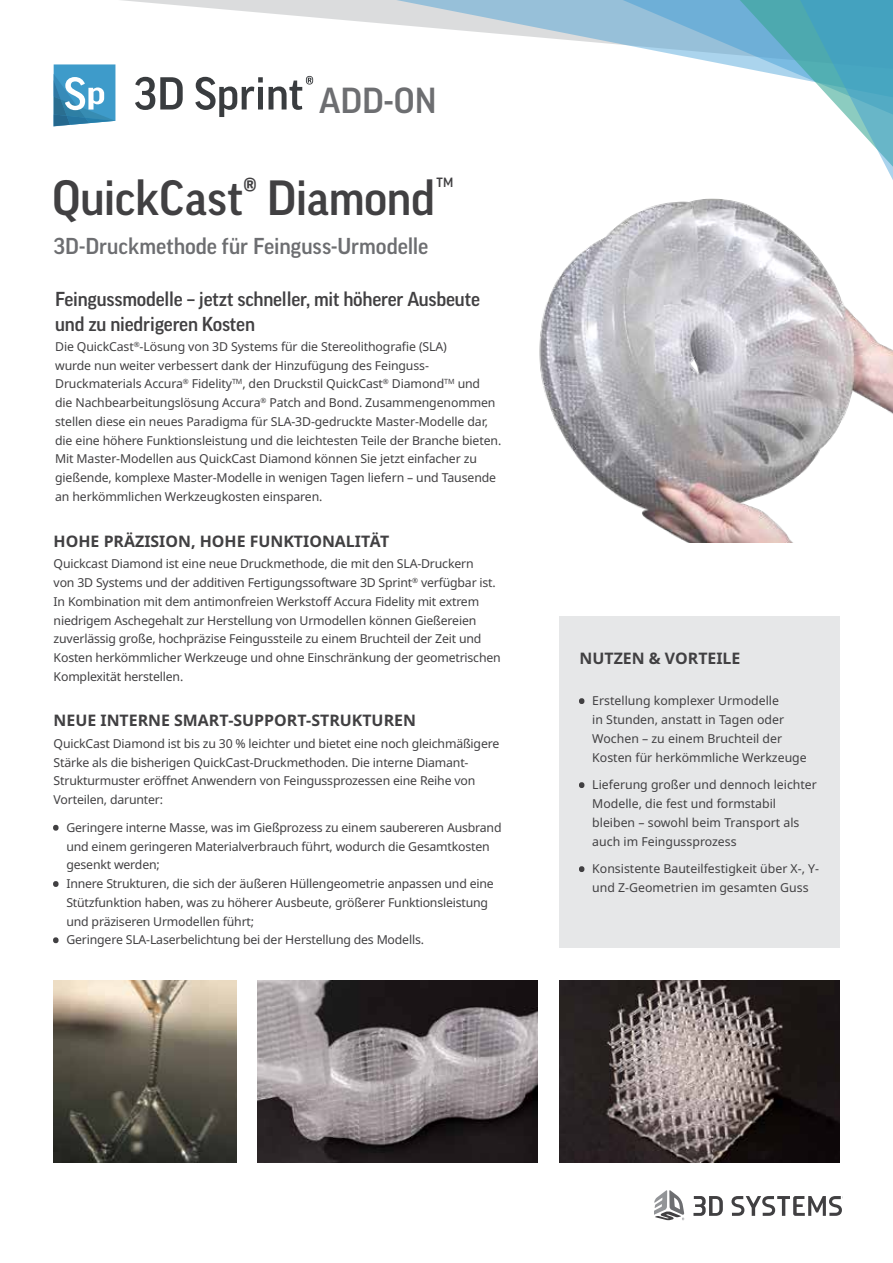
<style>
.page{position:relative;width:893px;height:1263px;background:#fff}
.page>*{position:absolute;margin:0;border:0;box-sizing:border-box;transform-origin:0 0}
.t1{font:500 47.7px "Good Pro";letter-spacing:-.005em;color:#414042}
.t2{font:500 34.95px "Good Pro";color:#6d6e71}
.t3{font:500 22.2px "Good Pro";letter-spacing:-.005em;color:#6d6e71}
.t4{font:500 19.5px/24.6px "Good Pro";letter-spacing:-.01em;color:#414042}
.t5{font:700 15.9px "Noto Sans";color:#414042}
.t6{font:500 12.9px "Good Pro";color:#414042}
.t7{font:12.3px/18.8px "Noto Sans";letter-spacing:-.015em;color:#414042}
.s1{font-weight:700;font-size:11.55px}
</style>
<div class="page">
<svg style="left:128px;top:0;width:371px;height:103px"></svg>
<svg style="left:499px;top:0;width:192px;height:58px;fill:#97c0d9"></svg>
<svg style="left:691px;top:0;width:202px;height:180px"></svg>
<svg style="left:693px;top:1196px;width:30px;height:20px"></svg>
<svg style="left:731px;top:1196px;width:111px;height:20px"></svg>
<svg style="left:655px;top:1190px;width:29px;height:30px"></svg>
<img style="left:539px;top:198px;width:354px;height:344px">
<div style="left:559px;top:616px;width:280px;height:332px;background:#e6e7e8"></div>
<img style="left:54px;top:980px;width:182px;height:183px">
<img style="left:257px;top:980px;width:281px;height:183px">
<img style="left:559px;top:980px;width:280px;height:183px">
<svg style="left:54px;top:64px;width:61px;height:63px"></svg>
<svg style="left:135px;top:77px;width:48px;height:33px"></svg>
<svg style="left:195px;top:77px;width:68px;height:40px"></svg>
<svg style="left:269px;top:76px;width:44px;height:34px"></svg>
<h2 class="t2" style="left:319px;top:81px;width:119px">ADD-ON</h2>
<h1 class="t1" style="left:52px;top:171px;width:385px">QuickCast® Diamond</h1>
<p class="t6" style="left:436px;top:175px;width:18px">TM</p>
<h3 class="t3" style="left:54px;top:233px;width:376px">3D-Druckmethode für Feinguss-Urmodelle</h3>
<h3 class="t4" style="left:55px;top:287px;width:426px">Feingussmodelle – jetzt schneller, mit höherer Ausbeute und zu niedrigeren Kosten</h3>
<p class="t7" style="left:55px;top:337px;width:448px">Die QuickCast<sup>®</sup>-Lösung von 3D Systems für die Stereolithografie (SLA)<br>wurde nun weiter verbessert dank der Hinzufügung des Feinguss-Druckmaterials Accura<sup>®</sup> Fidelity<sup>TM</sup>, den Druckstil QuickCast<sup>®</sup> Diamond<sup>TM</sup> und<br>die Nachbearbeitungslösung Accura<sup>®</sup> Patch and Bond. Zusammengenommen stellen diese ein neues Paradigma für SLA-3D-gedruckte Master-Modelle dar, die eine höhere Funktionsleistung und die leichtesten Teile der Branche bieten.<br>Mit Master-Modellen aus QuickCast Diamond können Sie jetzt einfacher zu gießende, komplexe Master-Modelle in wenigen Tagen liefern – und Tausende an herkömmlichen Werkzeugkosten einsparen.</p>
<p class="t5" style="left:54px;top:530px;width:337px">HOHE PRÄZISION, HOHE FUNKTIONALITÄT</p>
<p class="t7" style="left:54px;top:555px;width:449px">Quickcast Diamond ist eine neue Druckmethode, die mit den SLA-Druckern<br>von 3D Systems und der additiven Fertigungssoftware 3D Sprint<sup>®</sup> verfügbar ist.<br>In Kombination mit dem antimonfreien Werkstoff Accura Fidelity mit extrem niedrigem Aschegehalt zur Herstellung von Urmodellen können Gießereien zuverlässig große, hochpräzise Feingussteile zu einem Bruchteil der Zeit und Kosten herkömmlicher Werkzeuge und ohne Einschränkung der geometrischen Komplexität herstellen.</p>
<p class="t5" style="left:54px;top:709px;width:364px">NEUE INTERNE SMART-SUPPORT-STRUKTUREN</p>
<p class="t7" style="left:54px;top:734px;width:447px">QuickCast Diamond ist bis zu 30 % leichter und bietet eine noch gleichmäßigere Stärke als die bisherigen QuickCast-Druckmethoden. Die interne Diamant-Strukturmuster eröffnet Anwendern von Feingussprozessen eine Reihe von Vorteilen, darunter:</p>
<p class="t7" style="left:66px;top:818px;width:437px;text-indent:-13px"><span class="s1">•</span> Geringere interne Masse, was im Gießprozess zu einem saubereren Ausbrand und einem geringeren Materialverbrauch führt, wodurch die Gesamtkosten gesenkt werden;</p>
<p class="t7" style="left:66px;top:875px;width:429px;text-indent:-13px"><span class="s1">•</span> Innere Strukturen, die sich der äußeren Hüllengeometrie anpassen und eine<br>Stützfunktion haben, was zu höherer Ausbeute, größerer Funktionsleistung und präziseren Urmodellen führt;</p>
<p class="t7" style="left:54px;top:931px;width:372px"><span class="s1">•</span> Geringere SLA-Laserbelichtung bei der Herstellung des Modells.</p>
<p class="t5" style="left:579px;top:647px;width:162px">NUTZEN &amp; VORTEILE</p>
<p class="t7" style="left:592px;top:692px;width:216px;text-indent:-13px"><span class="s1">•</span> Erstellung komplexer Urmodelle<br>in Stunden, anstatt in Tagen oder Wochen – zu einem Bruchteil der Kosten für herkömmliche Werkzeuge</p>
<p class="t7" style="left:592px;top:776px;width:226px;text-indent:-13px"><span class="s1">•</span> Lieferung großer und dennoch leichter Modelle, die fest und formstabil bleiben – sowohl beim Transport als auch im Feingussprozess</p>
<p class="t7" style="left:579px;top:860px;width:241px;text-align:center"><span class="s1">•</span> Konsistente Bauteilfestigkeit über X-, Y&shy;und Z-Geometrien im gesamten Guss</p>
</div>
